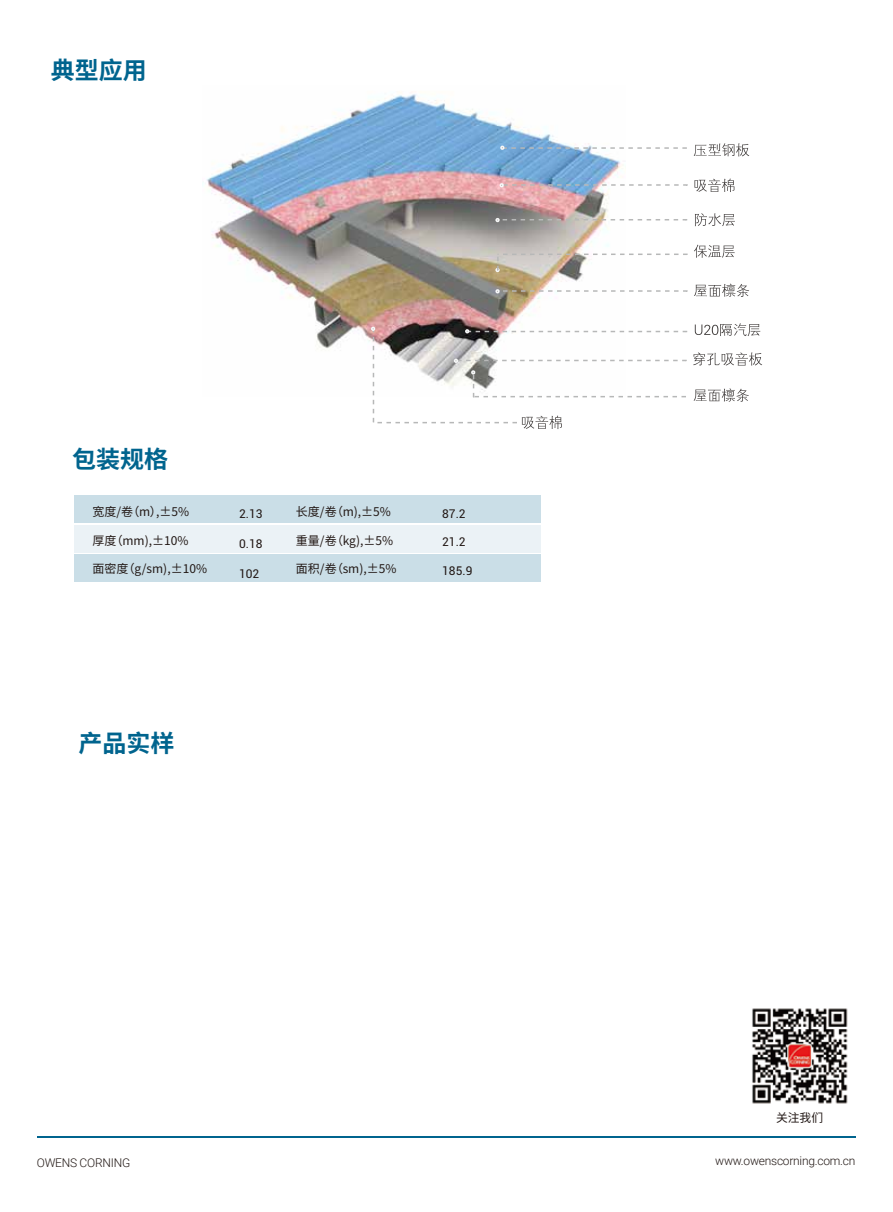
<style>
.page{position:relative;width:893px;height:1212px;background:#fff}
.page>*{position:absolute;margin:0;border:0;box-sizing:border-box;transform-origin:0 0}
.t1{font:700 24px "Source Han Sans SC";color:#00648e}
.t2{font:12px "Source Han Sans SC";color:#221815}
.t3{font:300 12px "Roboto";letter-spacing:-.02em;color:#221815}
.t4{font:12px "Roboto";color:#221815}
.t5{font:11.85px "Source Han Sans CN";color:#221815}
</style>
<div class="page">
<img style="left:202px;top:92px;width:421px;height:257px">
<div style="left:74px;top:495px;width:467px;height:28px;background:#cadee7"></div>
<div style="left:74px;top:525px;width:467px;height:28px;background:#ebf2f6"></div>
<div style="left:74px;top:555px;width:467px;height:27px;background:#cadee7"></div>
<svg style="left:695px;top:213px;width:40px;height:13px"></svg>
<svg style="left:694px;top:178px;width:40px;height:14px"></svg>
<svg style="left:694px;top:245px;width:41px;height:13px"></svg>
<svg style="left:694px;top:284px;width:55px;height:13px"></svg>
<svg style="left:495px;top:289px;width:193px;height:4px"></svg>
<svg style="left:495px;top:218px;width:193px;height:4px"></svg>
<svg style="left:499px;top:183px;width:189px;height:4px"></svg>
<svg style="left:500px;top:143px;width:249px;height:13px"></svg>
<svg style="left:495px;top:253px;width:193px;height:19px"></svg>
<svg style="left:371px;top:323px;width:391px;height:106px"></svg>
<hr style="left:37px;top:1136px;width:818px;height:2px;background:#00648e">
<img style="left:752px;top:1008px;width:96px;height:96px">
<h1 class="t1" style="left:51px;top:57px;width:97px">典型应用</h1>
<h1 class="t1" style="left:72px;top:446px;width:97px">包装规格</h1>
<p class="t2" style="left:92px;top:505px;width:98px">宽度/卷（m）,±5%</p>
<p class="t2" style="left:92px;top:533px;width:97px">厚度（mm),±10%</p>
<p class="t2" style="left:92px;top:562px;width:116px">面密度（g/sm),±10%</p>
<p class="t4" style="left:239px;top:505px;width:25px">2.13</p>
<p class="t4" style="left:239px;top:535px;width:25px">0.18</p>
<p class="t4" style="left:239px;top:565px;width:22px">102</p>
<p class="t2" style="left:296px;top:505px;width:96px">长度/卷（m),±5%</p>
<p class="t2" style="left:296px;top:533px;width:99px">重量/卷（kg),±5%</p>
<p class="t2" style="left:296px;top:562px;width:102px">面积/卷（sm),±5%</p>
<p class="t4" style="left:442px;top:505px;width:25px">87.2</p>
<p class="t4" style="left:442px;top:533px;width:25px">21.2</p>
<p class="t4" style="left:442px;top:562px;width:32px">185.9</p>
<h1 class="t1" style="left:78px;top:729px;width:97px">产品实样</h1>
<p class="t5" style="left:776px;top:1111px;width:49px">关注我们</p>
<p class="t3" style="left:37px;top:1154px;width:95px">OWENS CORNING</p>
<p class="t3" style="left:715px;top:1152px;width:142px">www.owenscorning.com.cn</p>
</div>
